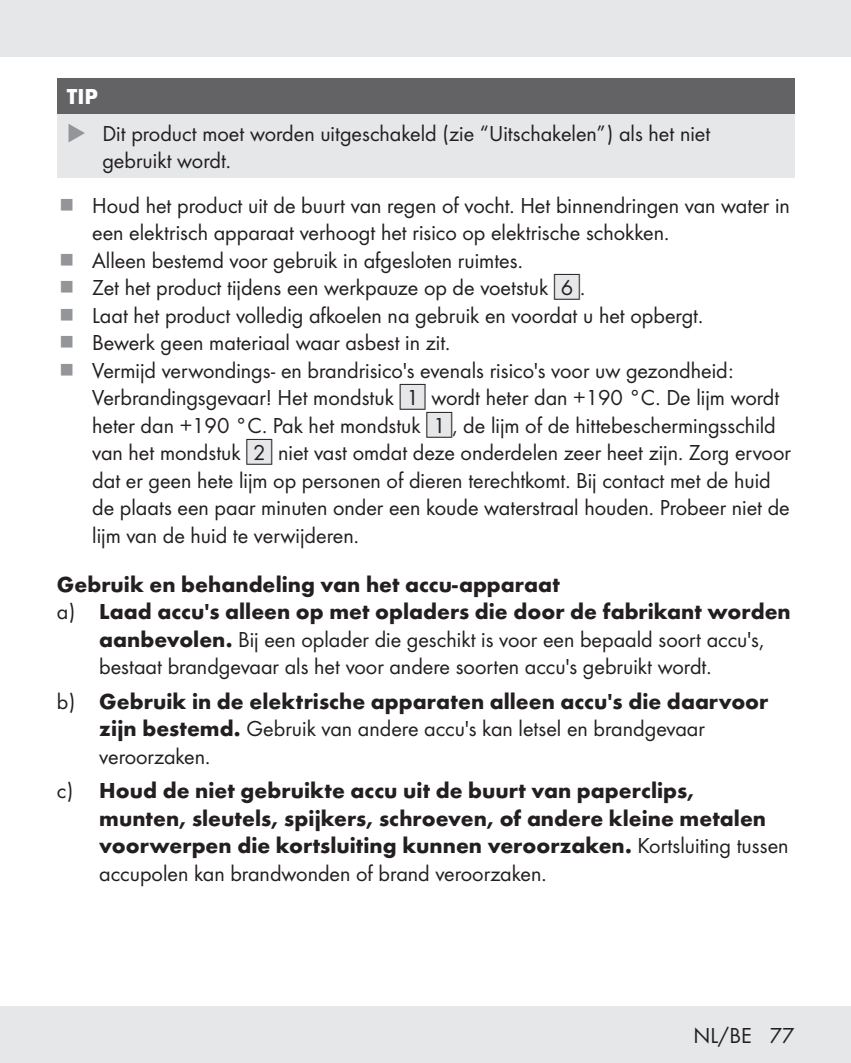
<style>
.page{position:relative;width:851px;height:1063px;background:#fff}
.page>*{position:absolute;margin:0;border:0;box-sizing:border-box;transform-origin:0 0}
.t1{font:22.5px/27.5px "Futura Boo";color:#231f20}
.t2{font:700 22.5px/27.5px "Futura";color:#231f20}
.t3{font:700 22.5px "Futura";color:#fff}
.s1{color:#939598}
.s2{font-family:"IMP Lidl Num Box";font-size:19.75px;color:#e6e7e9}
.s3{font-family:"IMP Lidl Num Box";font-size:19.75px}
.s4{font-family:"Futura Boo";font-weight:400}
.s5{font-family:"Futura";font-weight:700}
</style>
<div class="page">
<div style="left:0;top:1006px;width:850px;height:57px;background:#e6e7e9"></div>
<div style="left:0;top:0;width:850px;height:57px;background:#e6e7e9"></div>
<div style="left:57px;top:78px;width:737px;height:36px;background:#636366"></div>
<div style="left:57px;top:114px;width:737px;height:64px;background:#e6e7e9"></div>
<p class="t3" style="left:67px;top:80px;width:33px">TIP</p>
<p class="t1" style="left:102px;top:118px;width:609px;text-indent:-35px"><span class="s1">◆</span> Dit product moet worden uitgeschakeld (zie “Uitschakelen”) als het niet gebruikt wordt.</p>
<p class="t1" style="left:92px;top:191px;width:700px">Houd het product uit de buurt van regen of vocht. Het binnendringen van water in een elektrisch apparaat verhoogt het risico op elektrische schokken.<br>Alleen bestemd voor gebruik in afgesloten ruimtes.<br>Zet het product tijdens een werkpauze op de voetstuk <span class="s2">[</span><span class="s3">6]</span>.<br>Laat het product volledig afkoelen na gebruik en voordat u het opbergt.<br>Bewerk geen materiaal waar asbest in zit.<br>Vermijd verwondings- en brandrisico's evenals risico's voor uw gezondheid:<br>Verbrandingsgevaar! Het mondstuk <span class="s2">[</span><span class="s3">1]</span> wordt heter dan +190 °C. De lijm wordt heter dan +190 °C. Pak het mondstuk <span class="s2">[</span><span class="s3">1]</span>, de lijm of de hittebeschermingsschild van het mondstuk <span class="s2">[</span><span class="s3">2]</span> niet vast omdat deze onderdelen zeer heet zijn. Zorg ervoor dat er geen hete lijm op personen of dieren terechtkomt. Bij contact met de huid de plaats een paar minuten onder een koude waterstraal houden. Probeer niet de lijm van de huid te verwijderen.</p>
<p class="t2" style="left:57px;top:569px;width:735px">Gebruik en behandeling van het accu-apparaat<br><span class="s4">a)</span> Laad accu's alleen op met opladers die door de fabrikant worden</p>
<p class="t1" style="left:99px;top:624px;width:666px"><span class="s5">aanbevolen.</span> Bij een oplader die geschikt is voor een bepaald soort accu's, bestaat brandgevaar als het voor andere soorten accu's gebruikt wordt.</p>
<p class="t2" style="left:57px;top:686px;width:713px"><span class="s4">b)</span> Gebruik in de elektrische apparaten alleen accu's die daarvoor</p>
<p class="t1" style="left:99px;top:714px;width:607px"><span class="s5">zijn bestemd.</span> Gebruik van andere accu's kan letsel en brandgevaar veroorzaken.</p>
<p class="t2" style="left:99px;top:775px;width:690px;text-indent:-43px"><span class="s4">c)</span> Houd de niet gebruikte accu uit de buurt van paperclips,<br>munten, sleutels, spijkers, schroeven, of andere kleine metalen voorwerpen die kortsluiting kunnen veroorzaken. <span class="s4">Kortsluiting tussen</span></p>
<p class="t1" style="left:99px;top:858px;width:448px">accupolen kan brandwonden of brand veroorzaken.</p>
<p class="t1" style="left:693px;top:1020px;width:60px">NL/BE</p>
<p class="t1" style="left:769px;top:1020px;width:26px">77</p>
</div>
